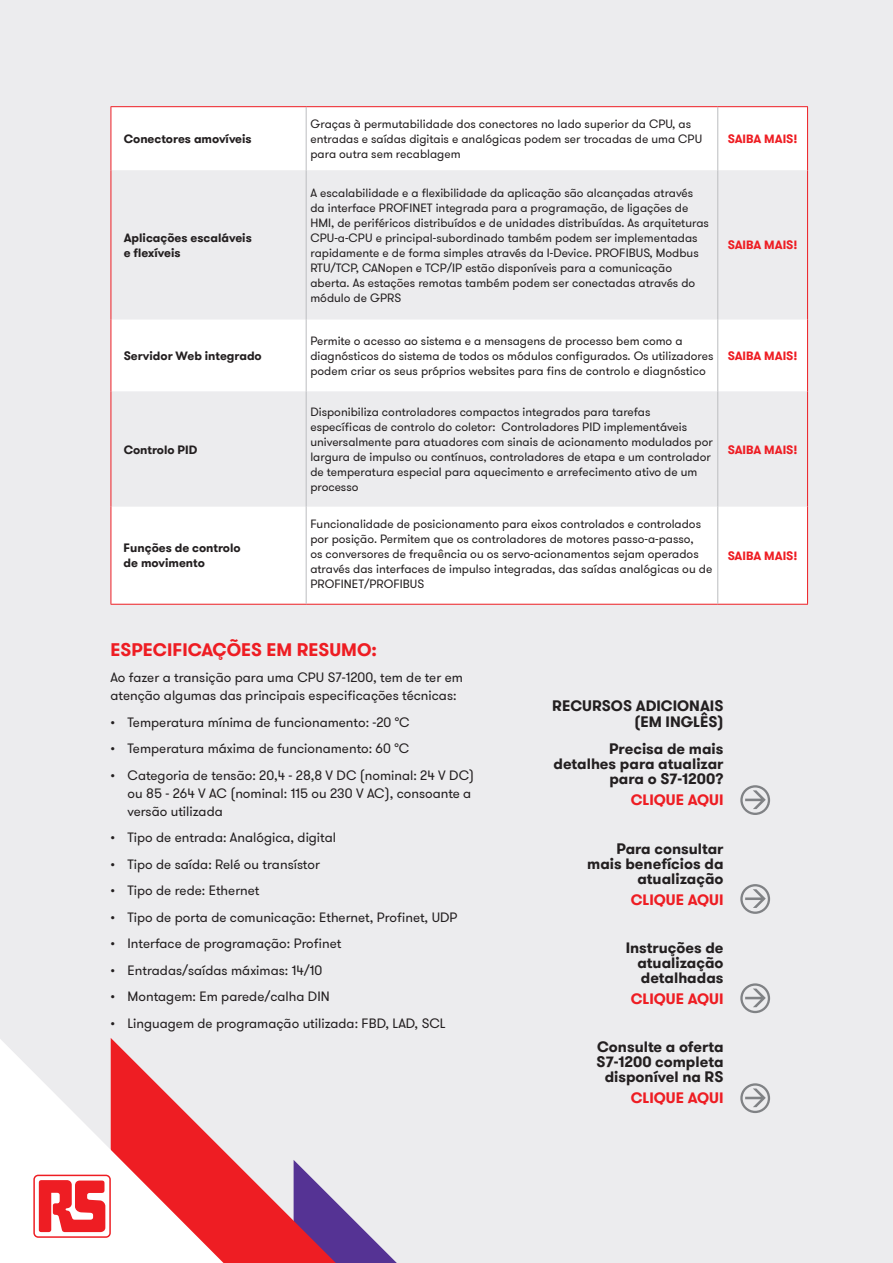
<style>
.page{position:relative;width:893px;height:1263px;background:#ececee}
.page>*{position:absolute;margin:0;border:0;box-sizing:border-box;transform-origin:0 0}
.t1{font:700 18px "GT Walsheim";color:#ee1d23}
.t2{font:700 15px/15px "GT Walsheim";color:#231f20;text-align:right}
.t3{font:700 15px "GT Walsheim";color:#ee1d23}
.t4{font:13.5px/18px "GT Walsheim";color:#231f20}
.t5{font:12px/15px "GT Walsheim";color:#231f20}
.t6{font:700 12px/15px "GT Walsheim";color:#231f20}
.t7{font:700 12px "GT Walsheim";letter-spacing:-.015em;color:#ee1d23}
</style>
<div class="page">
<svg style="left:363px;top:1229px;width:34px;height:34px"></svg>
<svg style="left:265px;top:1160px;width:98px;height:103px"></svg>
<svg style="left:0;top:1038px;width:265px;height:225px"></svg>
<div style="left:29px;top:1171px;width:86px;height:71px;background:#fff;border-radius:9px"></div>
<svg style="left:33px;top:1175px;width:78px;height:63px"></svg>
<svg style="left:35px;top:1176px;width:74px;height:60px"></svg>
<svg style="left:39px;top:1180px;width:66px;height:52px"></svg>
<svg style="left:740px;top:785px;width:30px;height:30px"></svg>
<svg style="left:740px;top:884px;width:30px;height:30px"></svg>
<svg style="left:740px;top:983px;width:30px;height:30px"></svg>
<svg style="left:740px;top:1083px;width:30px;height:30px"></svg>
<div style="left:112px;top:107px;width:695px;height:497px;background:#fff"></div>
<svg style="left:112px;top:170px;width:695px;height:336px"></svg>
<hr style="left:111px;top:106px;width:195px;height:1px;background:#ee1d23">
<hr style="left:111px;top:107px;width:1px;height:63px;background:#ee1d23">
<hr style="left:306px;top:106px;width:412px;height:1px;background:#ee1d23">
<hr style="left:718px;top:106px;width:90px;height:1px;background:#ee1d23">
<hr style="left:807px;top:107px;width:1px;height:63px;background:#ee1d23">
<hr style="left:111px;top:170px;width:1px;height:149px;background:#ee1d23">
<hr style="left:807px;top:170px;width:1px;height:149px;background:#ee1d23">
<hr style="left:111px;top:319px;width:1px;height:73px;background:#ee1d23">
<hr style="left:807px;top:319px;width:1px;height:73px;background:#ee1d23">
<hr style="left:111px;top:392px;width:1px;height:114px;background:#ee1d23">
<hr style="left:807px;top:392px;width:1px;height:114px;background:#ee1d23">
<hr style="left:111px;top:506px;width:1px;height:98px;background:#ee1d23">
<hr style="left:807px;top:506px;width:1px;height:98px;background:#ee1d23">
<hr style="left:111px;top:604px;width:195px;height:1px;background:#ee1d23">
<hr style="left:306px;top:604px;width:412px;height:1px;background:#ee1d23">
<hr style="left:718px;top:604px;width:90px;height:1px;background:#ee1d23">
<hr style="left:306px;top:107px;width:1px;height:63px;background:#bcbdc0">
<hr style="left:717px;top:107px;width:1px;height:63px;background:#bcbdc0">
<hr style="left:306px;top:170px;width:1px;height:149px;background:#bcbdc0">
<hr style="left:717px;top:170px;width:1px;height:149px;background:#bcbdc0">
<hr style="left:306px;top:319px;width:1px;height:73px;background:#bcbdc0">
<hr style="left:717px;top:319px;width:1px;height:73px;background:#bcbdc0">
<hr style="left:306px;top:392px;width:1px;height:114px;background:#bcbdc0">
<hr style="left:717px;top:392px;width:1px;height:114px;background:#bcbdc0">
<hr style="left:306px;top:506px;width:1px;height:98px;background:#bcbdc0">
<hr style="left:717px;top:506px;width:1px;height:98px;background:#bcbdc0">
<p class="t6" style="left:124px;top:131px;width:130px">Conectores amovíveis</p>
<p class="t6" style="left:124px;top:230px;width:130px">Aplicações escaláveis e flexíveis</p>
<p class="t6" style="left:124px;top:348px;width:140px">Servidor Web integrado</p>
<p class="t6" style="left:124px;top:442px;width:69px">Controlo PID</p>
<p class="t6" style="left:124px;top:541px;width:119px">Funções de controlo de movimento</p>
<p class="t5" style="left:310px;top:117px;width:393px">Graças à permutabilidade dos conectores no lado superior da CPU, as entradas e saídas digitais e analógicas podem ser trocadas de uma CPU para outra sem recablagem</p>
<p class="t5" style="left:310px;top:185px;width:400px">A escalabilidade e a flexibilidade da aplicação são alcançadas através da interface PROFINET integrada para a programação, de ligações de HMI, de periféricos distribuídos e de unidades distribuídas. As arquiteturas CPU-a-CPU e principal-subordinado também podem ser implementadas rapidamente e de forma simples através da I-Device. PROFIBUS, Modbus RTU/TCP, CANopen e TCP/IP estão disponíveis para a comunicação aberta. As estações remotas também podem ser conectadas através do módulo de GPRS</p>
<p class="t5" style="left:310px;top:334px;width:405px">Permite o acesso ao sistema e a mensagens de processo bem como a diagnósticos do sistema de todos os módulos configurados. Os utilizadores podem criar os seus próprios websites para fins de controlo e diagnóstico</p>
<p class="t5" style="left:310px;top:405px;width:404px">Disponibiliza controladores compactos integrados para tarefas específicas de controlo do coletor: Controladores PID implementáveis universalmente para atuadores com sinais de acionamento modulados por largura de impulso ou contínuos, controladores de etapa e um controlador de temperatura especial para aquecimento e arrefecimento ativo de um processo</p>
<p class="t5" style="left:310px;top:516px;width:403px">Funcionalidade de posicionamento para eixos controlados e controlados por posição. Permitem que os controladores de motores passo-a-passo,<br>os conversores de frequência ou os servo-acionamentos sejam operados através das interfaces de impulso integradas, das saídas analógicas ou de PROFINET/PROFIBUS</p>
<p class="t7" style="left:728px;top:131px;width:71px">SAIBA MAIS!</p>
<p class="t7" style="left:728px;top:237px;width:71px">SAIBA MAIS!</p>
<p class="t7" style="left:728px;top:348px;width:71px">SAIBA MAIS!</p>
<p class="t7" style="left:728px;top:441px;width:71px">SAIBA MAIS!</p>
<p class="t7" style="left:728px;top:548px;width:71px">SAIBA MAIS!</p>
<h1 class="t1" style="left:111px;top:638px;width:268px">ESPECIFICAÇÕES EM RESUMO:</h1>
<p class="t4" style="left:111px;top:669px;width:354px">Ao fazer a transição para uma CPU S7-1200, tem de ter em atenção algumas das principais especificações técnicas:</p>
<p class="t4" style="left:111px;top:713px;width:301px">• Temperatura mínima de funcionamento: -20 °C</p>
<p class="t4" style="left:111px;top:740px;width:300px">• Temperatura máxima de funcionamento: 60 °C</p>
<p class="t4" style="left:128px;top:766px;width:348px;text-indent:-17px">• Categoria de tensão: 20,4 - 28,8 V DC (nominal: 24 V DC) ou 85 - 264 V AC (nominal: 115 ou 230 V AC), consoante a versão utilizada</p>
<p class="t4" style="left:111px;top:829px;width:227px">• Tipo de entrada: Analógica, digital</p>
<p class="t4" style="left:111px;top:855px;width:211px">• Tipo de saída: Relé ou transístor</p>
<p class="t4" style="left:111px;top:882px;width:150px">• Tipo de rede: Ethernet</p>
<p class="t4" style="left:111px;top:908px;width:349px">• Tipo de porta de comunicação: Ethernet, Profinet, UDP</p>
<p class="t4" style="left:111px;top:935px;width:232px">• Interface de programação: Profinet</p>
<p class="t4" style="left:111px;top:961px;width:213px">• Entradas/saídas máximas: 14/10</p>
<p class="t4" style="left:111px;top:988px;width:221px">• Montagem: Em parede/calha DIN</p>
<p class="t4" style="left:111px;top:1014px;width:337px">• Linguagem de programação utilizada: FBD, LAD, SCL</p>
<p class="t2" style="left:552px;top:697px;width:173px;line-height:16.5px">RECURSOS ADICIONAIS (EM INGLÊS)</p>
<p class="t2" style="left:553px;top:742px;width:171px">Precisa de mais detalhes para atualizar para o S7-1200?</p>
<p class="t3" style="left:631px;top:790px;width:92px">CLIQUE AQUI</p>
<p class="t2" style="left:587px;top:841px;width:138px">Para consultar mais benefícios da atualização</p>
<p class="t3" style="left:631px;top:890px;width:92px">CLIQUE AQUI</p>
<p class="t2" style="left:637px;top:940px;width:88px;text-align:justify;text-indent:-12px">Instruções de atualização detalhadas</p>
<p class="t3" style="left:631px;top:989px;width:92px">CLIQUE AQUI</p>
<p class="t2" style="left:597px;top:1040px;width:128px;text-align:center">Consulte a oferta<br>S7-1200 completa disponível na RS</p>
<p class="t3" style="left:631px;top:1088px;width:92px">CLIQUE AQUI</p>
</div>
